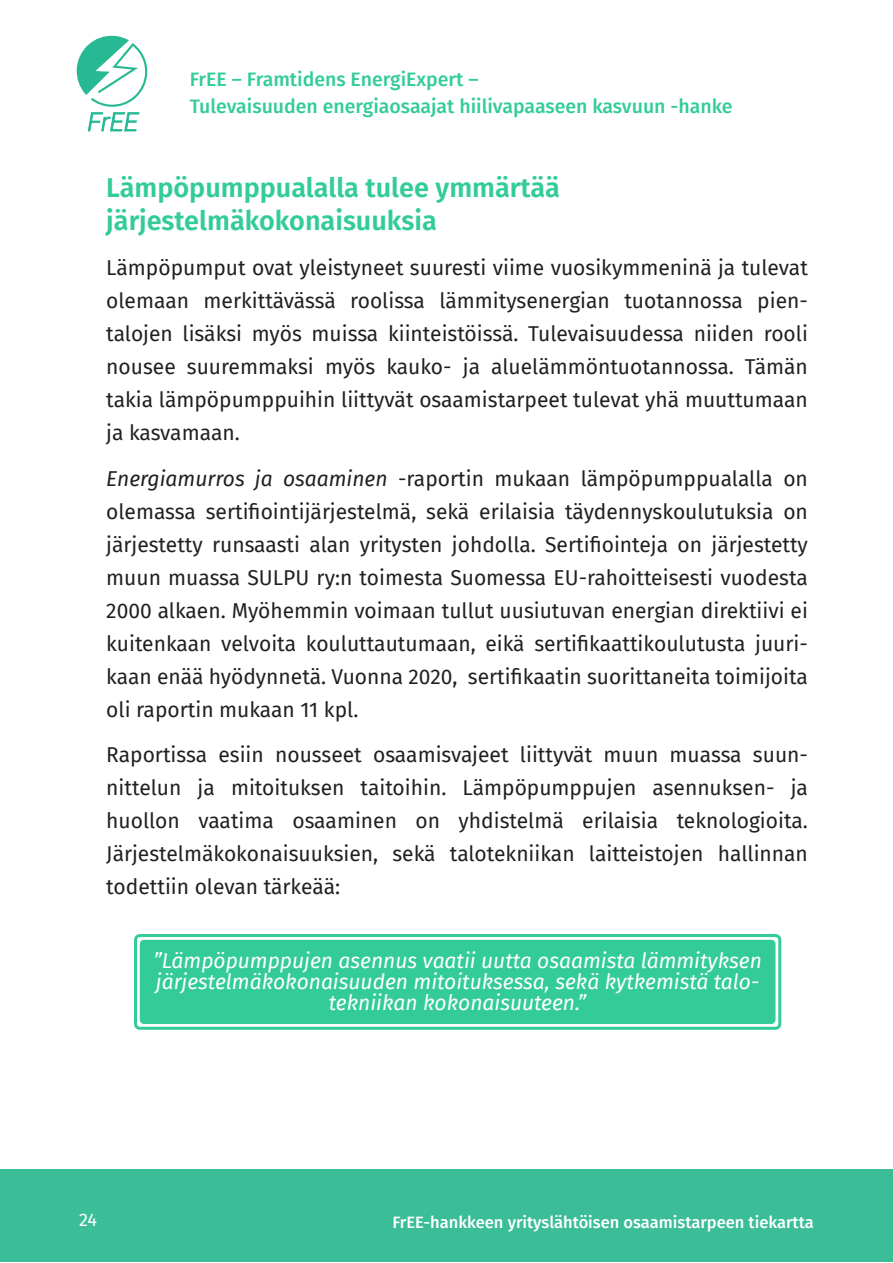
<style>
.page{position:relative;width:893px;height:1263px;background:#fff}
.page>*{position:absolute;margin:0;border:0;box-sizing:border-box;transform-origin:0 0}
.Väliotsikko{font:600 27px/32.4px "Fira Sans";color:#3c9}
.Tekstikappale{font:21px/33px "Fira Sans";color:#231f20;text-align:justify}
.Lainausruutu_vihreä{font:italic 21px/21px "Fira Sans";color:#fff;text-align:center}
.t1{font:500 19.5px/26.2px "Fira Sans";color:#3c9}
.t2{font:18px "Fira Sans";color:#fff}
.t3{font:500 16.5px "Fira Sans";color:#fff}
.s1{font-style:italic}
</style>
<div class="page">
<div style="left:1px;top:1169px;width:892px;height:93px;background:#3bbd98"></div>
<svg style="left:77px;top:36px;width:70px;height:95px"></svg>
<div style="left:140px;top:940px;width:635px;height:84px;background:#3c9;border-radius:4px"></div>
<div style="left:134px;top:934px;width:647px;height:96px;border:3px solid #3c9;border-radius:4px"></div>
<p class="t1" style="left:190px;top:65px;width:544px">FrEE – Framtidens EnergiExpert –<br>Tulevaisuuden energiaosaajat hiilivapaaseen kasvuun -hanke</p>
<h2 class="Väliotsikko" style="left:106px;top:170px;width:455px">Lämpöpumppualalla tulee ymmärtää järjestelmäkokonaisuuksia</h2>
<p class="Tekstikappale" style="left:106px;top:250px;width:703px">Lämpöpumput ovat yleistyneet suuresti viime vuosikymmeninä ja tulevat olemaan merkittävässä roolissa lämmitysenergian tuotannossa pien&shy;talojen lisäksi myös muissa kiinteistöissä. Tulevaisuudessa niiden rooli nousee suuremmaksi myös kauko- ja aluelämmöntuotannossa. Tämän takia lämpöpumppuihin liittyvät osaamistarpeet tulevat yhä muuttumaan ja kasvamaan.</p>
<p class="Tekstikappale" style="left:106px;top:461px;width:703px"><span class="s1">Energiamurros ja osaaminen</span> -raportin mukaan lämpöpumppualalla on olemassa sertifiointijärjestelmä, sekä erilaisia täydennyskoulutuksia on järjestetty runsaasti alan yritysten johdolla. Sertifiointeja on järjestetty muun muassa SULPU ry:n toimesta Suomessa EU-rahoitteisesti vuodesta 2000 alkaen. Myöhemmin voimaan tullut uusiutuvan energian direktiivi ei kuitenkaan velvoita kouluttautumaan, eikä sertifikaattikoulutusta juuri&shy;kaan enää hyödynnetä. Vuonna 2020, sertifikaatin suorittaneita toimijoita oli raportin mukaan 11 kpl.</p>
<p class="Tekstikappale" style="left:106px;top:738px;width:703px">Raportissa esiin nousseet osaamisvajeet liittyvät muun muassa suun&shy;nittelun ja mitoituksen taitoihin. Lämpöpumppujen asennuksen- ja huollon vaatima osaaminen on yhdistelmä erilaisia teknologioita.<br>Järjestelmäkokonaisuuksien, sekä talotekniikan laitteistojen hallinnan todettiin olevan tärkeää:</p>
<p class="Lainausruutu_vihreä" style="left:153px;top:950px;width:610px">”Lämpöpumppujen asennus vaatii uutta osaamista lämmityksen järjestelmäkokonaisuuden mitoituksessa, sekä kytkemistä talo&shy;tekniikan kokonaisuuteen.”</p>
<p class="t2" style="left:79px;top:1206px;width:19px">24</p>
<p class="t3" style="left:392px;top:1209px;width:423px">FrEE-hankkeen yrityslähtöisen osaamistarpeen tiekartta</p>
</div>
